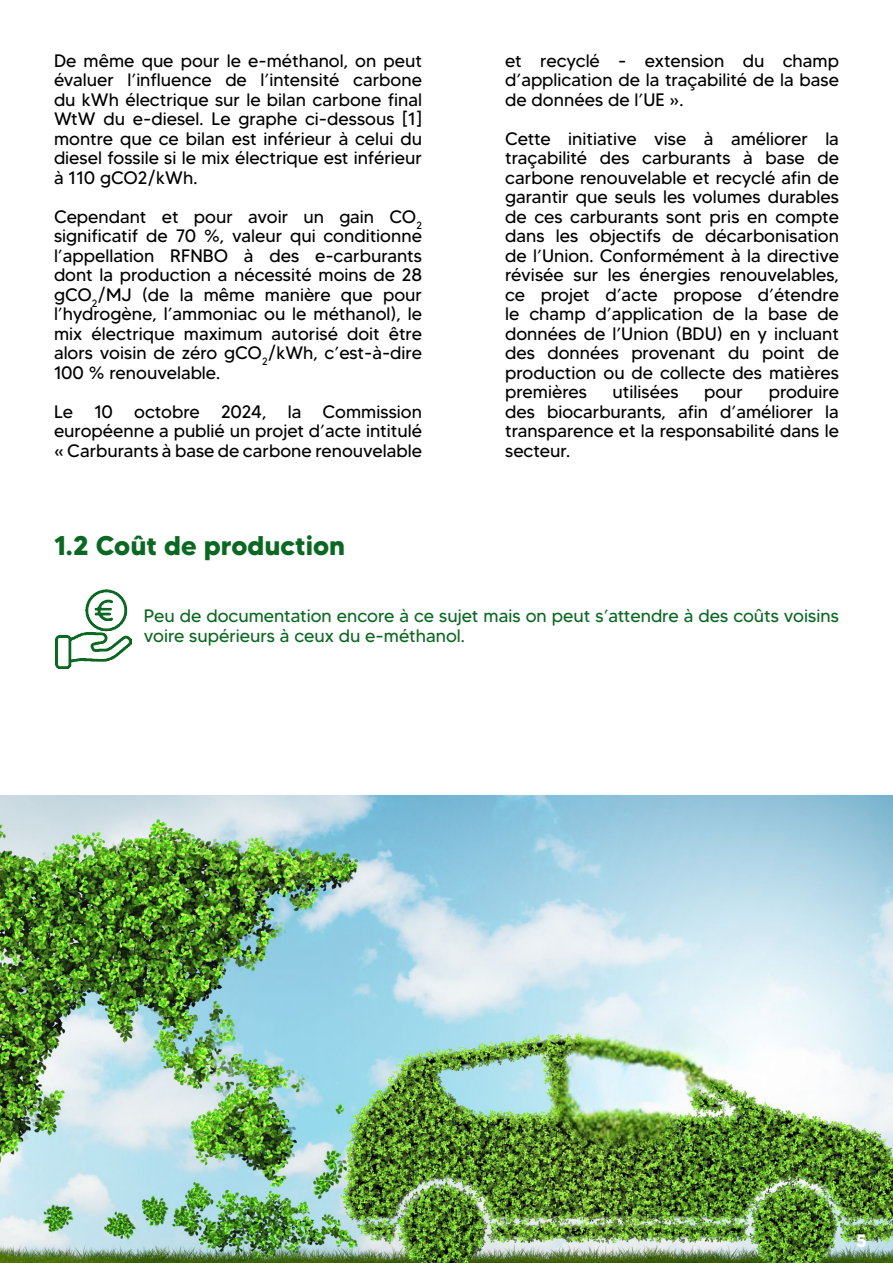
<style>
.page{position:relative;width:893px;height:1263px;background:#fff}
.page>*{position:absolute;margin:0;border:0;box-sizing:border-box;transform-origin:0 0}
.t1{font:700 27px "MADETOMMY";color:#0b6822}
.t2{font:18px/19.5px "MADETOMMY";color:#000;text-align:justify}
.t3{font:18px/19.5px "MADETOMMY";color:#0b6822}
.t4{font:700 18px "MADETOMMY";color:#fff}
</style>
<div class="page">
<img style="left:55px;top:589px;width:77px;height:80px">
<img style="left:0;top:795px;width:893px;height:468px">
<p class="t2" style="left:54px;top:50px;width:370px">De même que pour le e-méthanol, on peut évaluer l’influence de l’intensité carbone du kWh électrique sur le bilan carbone final WtW du e-diesel. Le graphe ci-dessous [1] montre que ce bilan est inférieur à celui du diesel fossile si le mix électrique est inférieur à 110 gCO2/kWh.</p>
<p class="t2" style="left:54px;top:206px;width:370px">Cependant et pour avoir un gain CO<sub>2 </sub>significatif de 70 %, valeur qui conditionne l’appellation RFNBO à des e-carburants dont la production a nécessité moins de 28 gCO<sub>2</sub>/MJ (de la même manière que pour l’hydrogène, l’ammoniac ou le méthanol), le mix électrique maximum autorisé doit être alors voisin de zéro gCO<sub>2</sub>/kWh, c’est-à-dire 100 % renouvelable.</p>
<p class="t2" style="left:54px;top:401px;width:370px">Le 10 octobre 2024, la Commission européenne a publié un projet d’acte intitulé « Carburants à base de carbone renouvelable</p>
<h1 class="t1" style="left:54px;top:528px;width:293px">1.2 Coût de production</h1>
<p class="t2" style="left:505px;top:50px;width:335px">et recyclé - extension du champ d’application de la traçabilité de la base de données de l’UE ».</p>
<p class="t2" style="left:505px;top:128px;width:335px">Cette initiative vise à améliorer la traçabilité des carburants à base de carbone renouvelable et recyclé afin de garantir que seuls les volumes durables de ces carburants sont pris en compte dans les objectifs de décarbonisation de l’Union. Conformément à la directive révisée sur les énergies renouvelables, ce projet d’acte propose d’étendre le champ d’application de la base de données de l’Union (BDU) en y incluant des données provenant du point de production ou de collecte des matières premières</p>
<p class="t2" style="left:613px;top:382px;width:67px">utilisées</p>
<p class="t2" style="left:704px;top:382px;width:40px">pour</p>
<p class="t2" style="left:505px;top:382px;width:335px;text-indent:263px">produire des biocarburants, afin d’améliorer la transparence et la responsabilité dans le secteur.</p>
<p class="t3" style="left:144px;top:606px;width:696px">Peu de documentation encore à ce sujet mais on peut s’attendre à des coûts voisins voire supérieurs à ceux du e-méthanol.</p>
<p class="t4" style="left:856px;top:1230px;width:12px">5</p>
<p class="t4" style="left:858px;top:1233px;width:12px">5</p>
</div>
